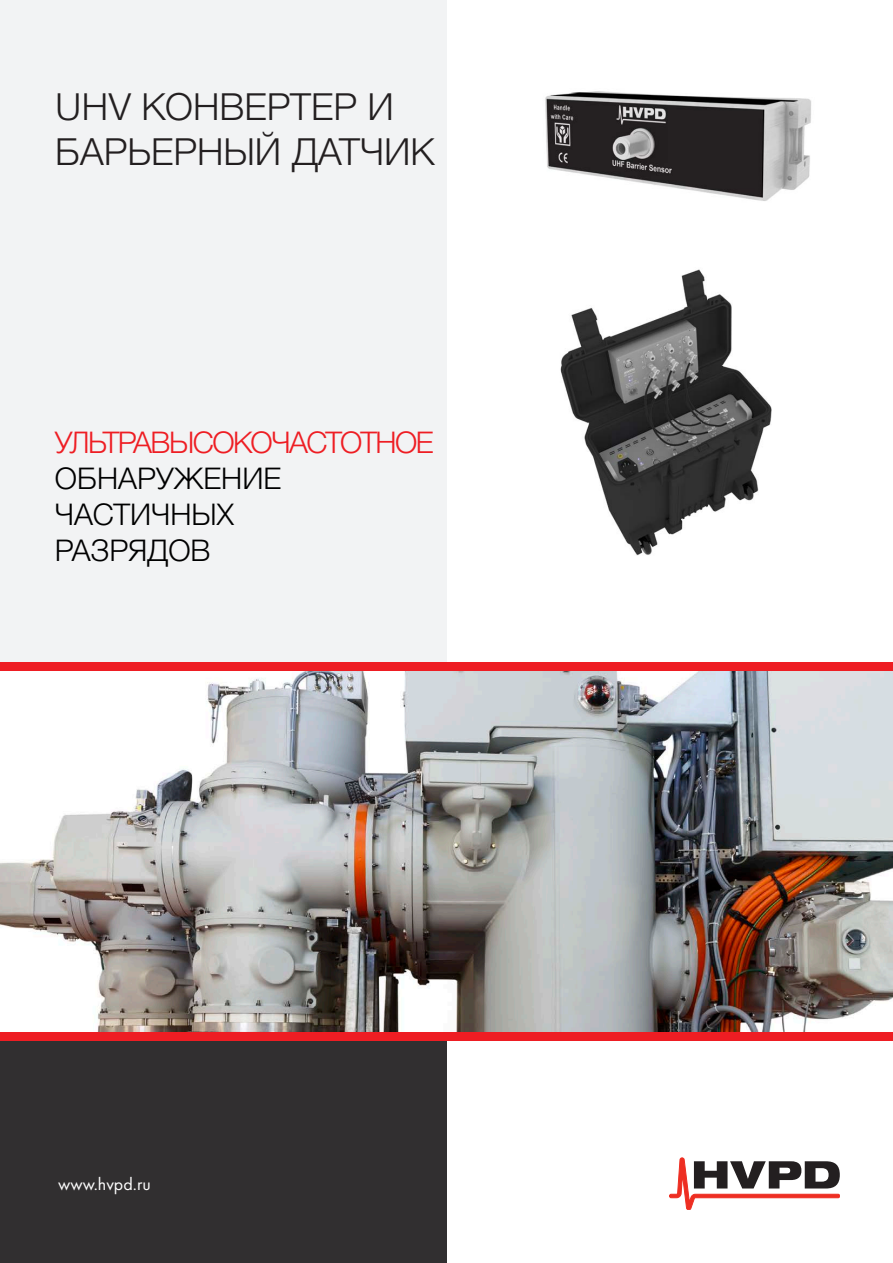
<style>
.page{position:relative;width:893px;height:1263px;background:#fff}
.page>*{position:absolute;margin:0;border:0;box-sizing:border-box;transform-origin:0 0}
.t1{font:300 37.5px/45px "Helvetica Neue Cyr";color:#231f20}
.t2{font:300 30px "Helvetica Neue Cyr";color:#000}
.t3{font:300 30px "Helvetica Neue Cyr";letter-spacing:-.05em;color:#ee1d23}
.t4{font:18px "Futura Book C";color:#fff}
</style>
<div class="page">
<div style="left:0;top:0;width:446px;height:662px;background:#f2f3f4"></div>
<div style="left:0;top:1041px;width:446px;height:222px;background:#312f30"></div>
<svg style="left:669px;top:1158px;width:171px;height:52px"></svg>
<img style="left:0;top:671px;width:893px;height:361px">
<div style="left:0;top:662px;width:893px;height:9px;background:#ee1d23"></div>
<div style="left:0;top:1032px;width:893px;height:9px;background:#ee1d23"></div>
<img style="left:560px;top:269px;width:212px;height:287px">
<img style="left:545px;top:91px;width:266px;height:110px">
<p class="t1" style="left:55px;top:85px;width:381px">UHV КОНВЕРТЕР И<br>БАРЬЕРНЫЙ ДАТЧИК</p>
<p class="t3" style="left:55px;top:426px;width:380px">УЛЬТРАВЫСОКОЧАСТОТНОЕ</p>
<p class="t2" style="left:55px;top:462px;width:228px">ОБНАРУЖЕНИЕ</p>
<p class="t2" style="left:55px;top:498px;width:181px">ЧАСТИЧНЫХ</p>
<p class="t2" style="left:55px;top:534px;width:157px">РАЗРЯДОВ</p>
<p class="t4" style="left:58px;top:1174px;width:94px">www.hvpd.ru</p>
</div>
